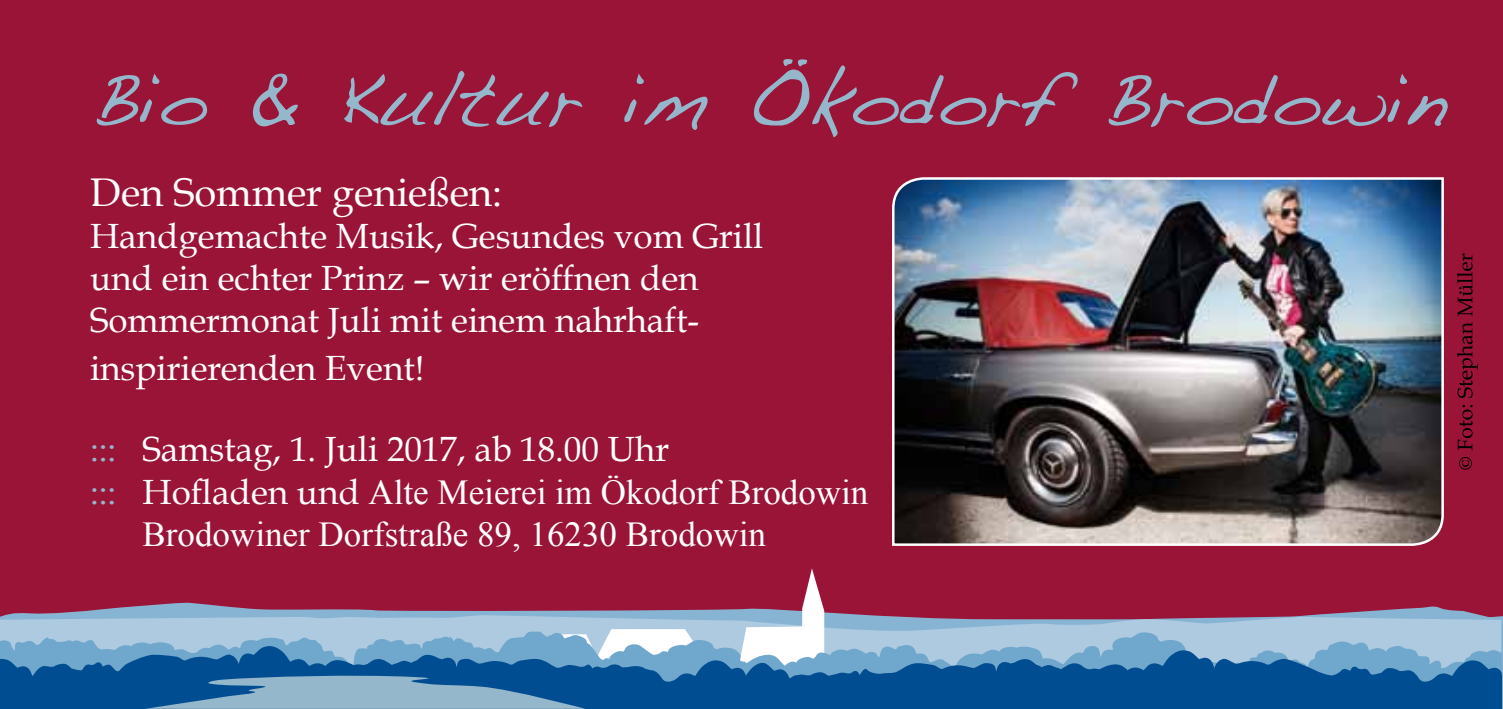
<style>
.page{position:relative;width:1503px;height:709px;background:#fff}
.page>*{position:absolute;margin:0;border:0;box-sizing:border-box;transform-origin:0 0}
.t1{font:77.5px "Handwriting Dakota";color:#94b7cb}
.t2{font:40px "Book Antiqua";color:#fff}
.t3{font:35px/42px "Book Antiqua";color:#fff}
.t4{font:35px/42px "Times New Roman";color:#fff}
.s1{color:#94b7cb}
.s2{font-family:"Book Antiqua";color:#94b7cb}
.s3{font-family:"Book Antiqua"}
</style>
<div class="page">
<div style="left:0;top:0;width:1502px;height:709px;background:#991437"></div>
<img style="left:892px;top:177px;width:552px;height:369px">
<svg style="left:6px;top:602px;width:1496px;height:107px"></svg>
<svg style="left:0;top:615px;width:1501px;height:16px;background:#a1b7d1"></svg>
<svg style="left:738px;top:568px;width:86px;height:63px"></svg>
<svg style="left:0;top:631px;width:1501px;height:12px;background:#b1cce2"></svg>
<svg style="left:0;top:643px;width:1501px;height:66px;background:#3173a9"></svg>
<svg style="left:145px;top:629px;width:556px;height:80px;background:#5c91ba"></svg>
<svg style="left:1457px;top:253px;width:20px;height:216px"></svg>
<h1 class="t1" style="left:90px;top:53px;width:1357px">Bio &amp; Kultur im Ökodorf Brodowin</h1>
<p class="t2" style="left:90px;top:168px;width:413px">Den Sommer genießen:</p>
<p class="t3" style="left:90px;top:215px;width:675px">Handgemachte Musik, Gesundes vom Grill und ein echter Prinz – wir eröffnen den<br>Sommermonat Juli mit einem nahrhaft-</p>
<p class="t3" style="left:90px;top:347px;width:336px">inspirierenden Event!</p>
<p class="t3" style="left:90px;top:428px;width:580px"><span class="s1">:::</span> Samstag, 1. Juli 2017, ab 18.00 Uhr</p>
<p class="t4" style="left:142px;top:470px;width:727px;text-indent:-52px"><span class="s2">:::</span> <span class="s3">Hofladen und</span> Alte Meierei im Ökodorf Brodowin<br>Brodowiner Dorfstraße 89, 16230 Brodowin</p>
</div>
